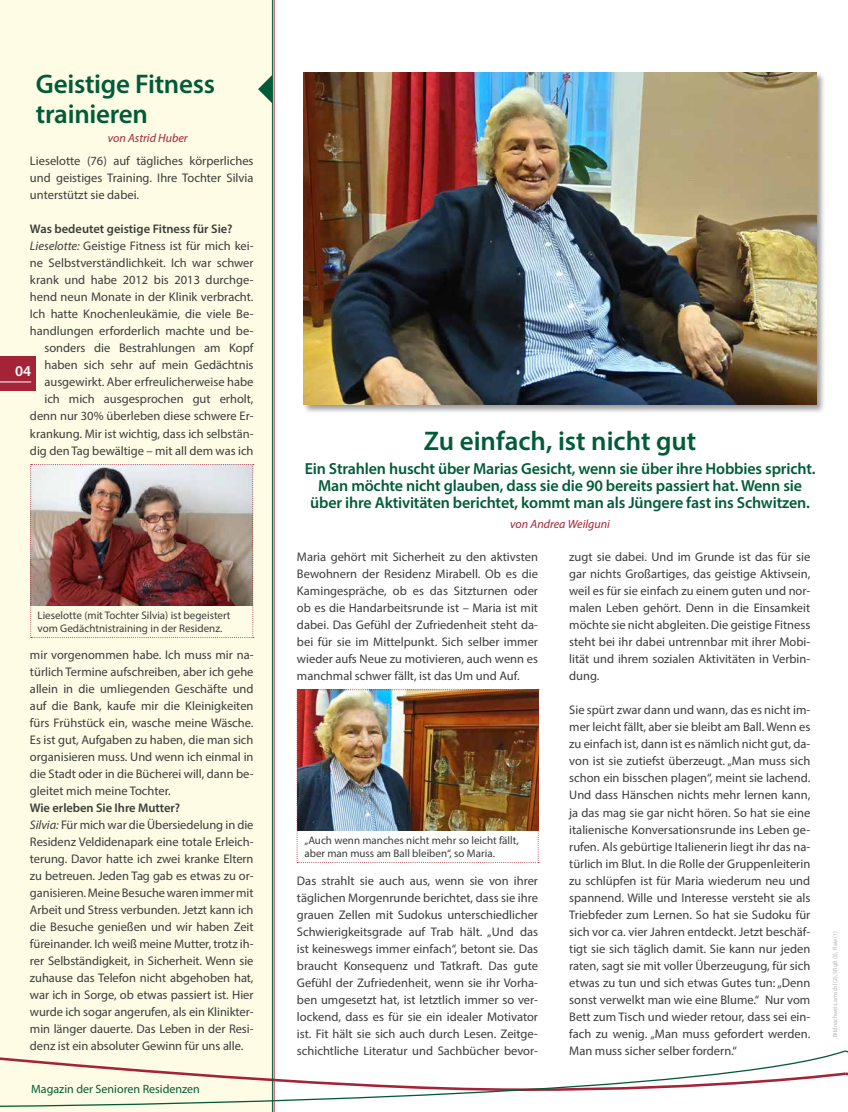
<style>
.page{position:relative;width:848px;height:1112px;background:#fff}
.page>*{position:absolute;margin:0;border:0;box-sizing:border-box;transform-origin:0 0}
.t1{font:600 27px/30px "Myriad Pro";letter-spacing:-.01em;color:#005c38}
.t2{font:600 16px/17px "Myriad Pro";letter-spacing:-.01em;color:#005c38;text-align:center}
.t3{font:600 15px "Myriad Pro";color:#fff}
.t4{font:12.5px/17px "Myriad Pro";color:#3c3c3b;text-align:justify}
.t5{font:600 12.5px "Myriad Pro";color:#3c3c3b}
.t6{font:italic 12px "Myriad Pro";color:#a52336}
.t7{font:12px "Myriad Pro";color:#005c38}
.t8{font:11px/13.2px "Myriad Pro";color:#3c3c3b}
.t9{font:6px "Myriad Pro";color:#b3b2b2}
.s1{font-style:italic}
.s2{font-weight:600}
</style>
<div class="page">
<div style="left:0;top:0;width:272px;height:1111px;background:#fffce5"></div>
<div style="left:302px;top:71px;width:524px;height:343px;background:#000;opacity:.4"></div>
<img style="left:303px;top:73px;width:513px;height:332px">
<svg style="left:0;top:1049px;width:848px;height:58px"></svg>
<div style="left:0;top:356px;width:36px;height:34px;background:#a52336"></div>
<hr style="left:0;top:381px;width:31px;height:1px;background:#fff">
<hr style="left:273px;top:0;width:1px;height:1111px;background:#a52336">
<hr style="left:272px;top:0;width:1px;height:1111px;background:#005c38">
<svg style="left:258px;top:75px;width:14px;height:28px"></svg>
<img style="left:296px;top:689px;width:243px;height:172px">
<img style="left:30px;top:464px;width:224px;height:173px">
<h1 class="t1" style="left:36px;top:68px;width:181px">Geistige Fitness trainieren</h1>
<p class="t6" style="left:108px;top:131px;width:81px">von Astrid Huber</p>
<p class="t4" style="left:30px;top:152px;width:225px">Lieselotte (76) auf tägliches körperliches und geistiges Training. Ihre Tochter Silvia unterstützt sie dabei.</p>
<p class="t5" style="left:30px;top:221px;width:204px">Was bedeutet geistige Fitness für Sie?</p>
<p class="t4" style="left:30px;top:237px;width:225px"><span class="s1">Lieselotte:</span> Geistige Fitness ist für mich kei-</p>
<p class="t4" style="left:30px;top:254px;width:225px">ne Selbstverständlichkeit. Ich war schwer</p>
<p class="t4" style="left:30px;top:271px;width:225px">krank und habe 2012 bis 2013 durchge-</p>
<p class="t4" style="left:30px;top:288px;width:225px">hend neun Monate in der Klinik verbracht.</p>
<p class="t4" style="left:30px;top:305px;width:225px">Ich hatte Knochenleukämie, die viele Be-</p>
<p class="t4" style="left:30px;top:322px;width:225px">handlungen erforderlich machte und be-</p>
<p class="t4" style="left:44px;top:339px;width:211px">sonders die Bestrahlungen am Kopf</p>
<p class="t4" style="left:44px;top:356px;width:211px">haben sich sehr auf mein Gedächtnis</p>
<p class="t4" style="left:44px;top:373px;width:211px">ausgewirkt. Aber erfreulicherweise habe</p>
<p class="t4" style="left:44px;top:390px;width:211px">ich mich ausgesprochen gut erholt,</p>
<p class="t4" style="left:30px;top:407px;width:225px">denn nur 30% überleben diese schwere Er-</p>
<p class="t4" style="left:30px;top:424px;width:225px">krankung. Mir ist wichtig, dass ich selbstän-</p>
<p class="t4" style="left:30px;top:441px;width:225px">dig den Tag bewältige – mit all dem was ich</p>
<p class="t3" style="left:15px;top:362px;width:18px">04</p>
<p class="t8" style="left:37px;top:608px;width:195px">Lieselotte (mit Tochter Silvia) ist begeistert vom Gedächtnistraining in der Residenz.</p>
<p class="t4" style="left:30px;top:645px;width:225px">mir vorgenommen habe. Ich muss mir na&shy;türlich Termine aufschreiben, aber ich gehe allein in die umliegenden Geschäfte und auf die Bank, kaufe mir die Kleinigkeiten fürs Frühstück ein, wasche meine Wäsche.<br>Es ist gut, Aufgaben zu haben, die man sich organisieren muss. Und wenn ich einmal in die Stadt oder in die Bücherei will, dann be&shy;gleitet mich meine Tochter.</p>
<p class="t4" style="left:30px;top:798px;width:225px;text-align:left"><span class="s2">Wie erleben Sie Ihre Mutter?<br></span><span class="s1">Silvia:</span> Für mich war die Übersiedelung in die Residenz Veldidenapark eine totale Erleich&shy;terung. Davor hatte ich zwei kranke Eltern zu betreuen. Jeden Tag gab es etwas zu or&shy;ganisieren. Meine Besuche waren immer mit Arbeit und Stress verbunden. Jetzt kann ich die Besuche genießen und wir haben Zeit füreinander. Ich weiß meine Mutter, trotz ih&shy;rer Selbständigkeit, in Sicherheit. Wenn sie zuhause das Telefon nicht abgehoben hat, war ich in Sorge, ob etwas passiert ist. Hier wurde ich sogar angerufen, als ein Klinikter&shy;min länger dauerte. Das Leben in der Resi&shy;denz ist ein absoluter Gewinn für uns alle.</p>
<p class="t7" style="left:31px;top:1080px;width:170px">Magazin der Senioren Residenzen</p>
<h1 class="t1" style="left:424px;top:424px;width:274px">Zu einfach, ist nicht gut</h1>
<p class="t2" style="left:305px;top:459px;width:512px">Ein Strahlen huscht über Marias Gesicht, wenn sie über ihre Hobbies spricht.<br>Man möchte nicht glauben, dass sie die 90 bereits passiert hat. Wenn sie über ihre Aktivitäten berichtet, kommt man als Jüngere fast ins Schwitzen.</p>
<p class="t6" style="left:510px;top:517px;width:101px">von Andrea Weilguni</p>
<p class="t4" style="left:297px;top:548px;width:242px">Maria gehört mit Sicherheit zu den aktivsten Bewohnern der Residenz Mirabell. Ob es die Kamingespräche, ob es das Sitzturnen oder ob es die Handarbeitsrunde ist – Maria ist mit dabei. Das Gefühl der Zufriedenheit steht da&shy;bei für sie im Mittelpunkt. Sich selber immer wieder aufs Neue zu motivieren, auch wenn es manchmal schwer fällt, ist das Um und Auf.</p>
<p class="t8" style="left:304px;top:833px;width:216px">„Auch wenn manches nicht mehr so leicht fällt, aber man muss am Ball bleiben“, so Maria.</p>
<p class="t4" style="left:297px;top:871px;width:242px">Das strahlt sie auch aus, wenn sie von ihrer täglichen Morgenrunde berichtet, dass sie ihre grauen Zellen mit Sudokus unterschiedlicher Schwierigkeitsgrade auf Trab hält. „Und das ist keineswegs immer einfach“, betont sie. Das braucht Konsequenz und Tatkraft. Das gute Gefühl der Zufriedenheit, wenn sie ihr Vorha&shy;ben umgesetzt hat, ist letztlich immer so ver&shy;lockend, dass es für sie ein idealer Motivator ist. Fit hält sie sich auch durch Lesen. Zeitge&shy;schichtliche Literatur und Sachbücher bevor-</p>
<p class="t4" style="left:569px;top:548px;width:242px">zugt sie dabei. Und im Grunde ist das für sie gar nichts Großartiges, das geistige Aktivsein, weil es für sie einfach zu einem guten und nor&shy;malen Leben gehört. Denn in die Einsamkeit möchte sie nicht abgleiten. Die geistige Fitness steht bei ihr dabei untrennbar mit ihrer Mobi&shy;lität und ihrem sozialen Aktivitäten in Verbin&shy;dung.</p>
<p class="t4" style="left:569px;top:701px;width:242px">Sie spürt zwar dann und wann, das es nicht im&shy;mer leicht fällt, aber sie bleibt am Ball. Wenn es zu einfach ist, dann ist es nämlich nicht gut, da&shy;von ist sie zutiefst überzeugt. „Man muss sich schon ein bisschen plagen“, meint sie lachend.<br>Und dass Hänschen nichts mehr lernen kann, ja das mag sie gar nicht hören. So hat sie eine italienische Konversationsrunde ins Leben ge&shy;rufen. Als gebürtige Italienerin liegt ihr das na&shy;türlich im Blut. In die Rolle der Gruppenleiterin zu schlüpfen ist für Maria wiederum neu und spannend. Wille und Interesse versteht sie als Triebfeder zum Lernen. So hat sie Sudoku für sich vor ca. vier Jahren entdeckt. Jetzt beschäf&shy;tigt sie sich täglich damit. Sie kann nur jeden raten, sagt sie mit voller Überzeugung, für sich etwas zu tun und sich etwas Gutes tun: „Denn sonst verwelkt man wie eine Blume.“ Nur vom Bett zum Tisch und wieder retour, dass sei ein&shy;fach zu wenig. „Man muss gefordert werden.<br>Man muss sicher selber fordern.“</p>
<p class="t9" style="left:831px;top:1036px;width:107px;rotate:-90deg">Bildnachweis: amschl (2), SRgB (3), Fiala (1)</p>
</div>
